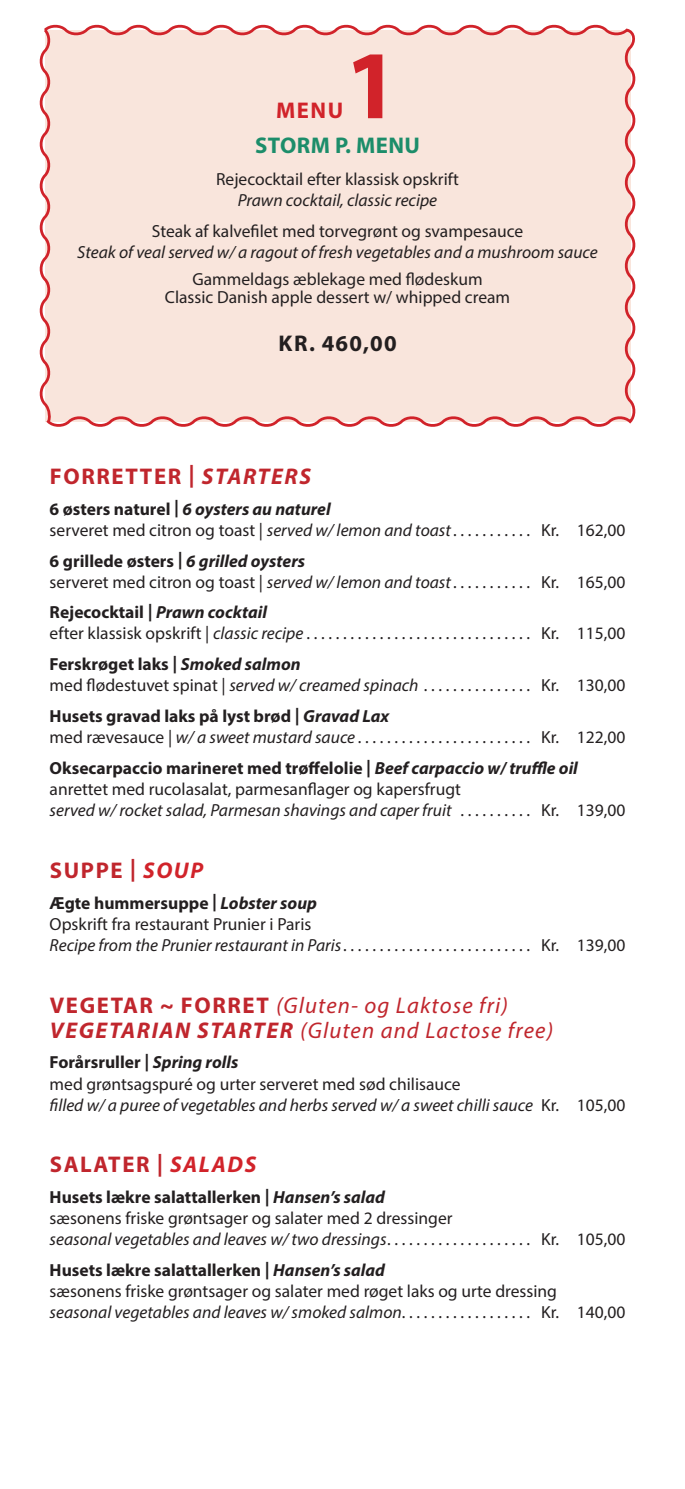
<style>
.page{position:relative;width:685px;height:1489px;background:#fff}
.page>*{position:absolute;margin:0;border:0;box-sizing:border-box;transform-origin:0 0}
.t1{font:700 98px "Myriad Pro";color:#d1232a}
.t2{font:italic 22.75px/24.5px "Myriad Pro";letter-spacing:.05em;color:#c0262d}
.t3{font:700 22.75px "Myriad Pro";letter-spacing:.07em;color:#c0262d}
.t4{font:700 22.75px "Myriad Pro";letter-spacing:.02em;color:#1c8d6a}
.t5{font:700 22.75px "Myriad Pro";letter-spacing:.05em;color:#231f20}
.t6{font:700 22.75px "Myriad Pro";color:#d1232a}
.t7{font:17.5px/21px "Myriad Pro";color:#231f20}
.t8{font:italic 17.5px/21px "Myriad Pro";color:#231f20}
.t9{font:700 17.5px/31px "Myriad Pro";color:#231f20}
.s1{font-style:italic}
.s2{font-weight:700}
.s3{font-weight:700;font-style:italic}
.s4{font-weight:400}
.s5{font-style:italic;color:#d1232a}
.s6{font-weight:700;font-style:normal}
.s7{font-style:normal}
</style>
<div class="page">
<div style="left:39px;top:24px;width:597px;height:403px;background:#f9e5dc"></div>
<h1 class="t1" style="left:345px;top:21px;width:56px">1</h1>
<h2 class="t4" style="left:255px;top:131px;width:166px">STORM P. MENU</h2>
<p class="t7" style="left:216px;top:168px;width:244px">Rejecocktail efter klassisk opskrift</p>
<p class="t8" style="left:238px;top:189px;width:201px">Prawn cocktail, classic recipe</p>
<p class="t7" style="left:152px;top:220px;width:373px">Steak af kalvefilet med torvegrønt og svampesauce</p>
<p class="t8" style="left:77px;top:241px;width:522px">Steak of veal served w/ a ragout of fresh vegetables and a mushroom sauce</p>
<p class="t7" style="left:165px;top:270px;width:347px;line-height:17.5px;text-align:center">Gammeldags æblekage med flødeskum<br>Classic Danish apple dessert w/ whipped cream</p>
<h2 class="t5" style="left:278px;top:328px;width:119px">KR. 460,00</h2>
<h2 class="t6" style="left:276px;top:96px;width:69px">MENU</h2>
<h2 class="t3" style="left:50px;top:461px;width:262px">FORRETTER | <span class="s1">STARTERS</span></h2>
<p class="t7" style="left:50px;top:498px;width:406px"><span class="s2">6 østers naturel |</span> <span class="s3">6 oysters au naturel<br></span>serveret med citron og toast | <span class="s1">served w/ lemon and toast</span>............</p>
<p class="t7" style="left:50px;top:550px;width:406px"><span class="s2">6 grillede østers |</span> <span class="s3">6 grilled oysters<br></span>serveret med citron og toast | <span class="s1">served w/ lemon and toast</span>............</p>
<p class="t7" style="left:50px;top:601px;width:259px"><span class="s2">Rejecocktail |</span> <span class="s3">Prawn cocktail<br></span>efter klassisk opskrift | <span class="s1">classic recipe</span>................................</p>
<p class="t7" style="left:50px;top:653px;width:375px"><span class="s2">Ferskrøget laks |</span> <span class="s3">Smoked salmon<br></span>med flødestuvet spinat | <span class="s1">served w/ creamed spinach</span>................</p>
<p class="t7" style="left:541px;top:519px;width:86px">Kr. 162,00</p>
<p class="t7" style="left:541px;top:571px;width:86px">Kr. 165,00</p>
<p class="t7" style="left:541px;top:622px;width:86px">Kr. 115,00</p>
<p class="t7" style="left:541px;top:674px;width:86px">Kr. 130,00</p>
<p class="t7" style="left:50px;top:705px;width:341px"><span class="s2">Husets gravad laks på lyst brød |</span> <span class="s3">Gravad Lax </span>med rævesauce | <span class="s1">w/ a sweet mustard sauce</span>.........................</p>
<p class="t9" style="left:50px;top:721px;width:577px;text-indent:491px"><span class="s4">Kr. 122,00<br></span>Oksecarpaccio marineret med trøffelolie | <span class="s1">Beef carpaccio w/ truffle oil</span></p>
<p class="t7" style="left:50px;top:778px;width:413px">anrettet med rucolasalat, parmesanflager og kapersfrugt <span class="s1">served w/ rocket salad, Parmesan shavings and caper fruit</span> ...........</p>
<p class="t7" style="left:541px;top:799px;width:86px">Kr. 139,00</p>
<h2 class="t3" style="left:50px;top:855px;width:155px">SUPPE | <span class="s5">SOUP</span></h2>
<p class="t7" style="left:50px;top:892px;width:297px"><span class="s2">Ægte hummersuppe |</span> <span class="s3">Lobster soup<br></span>Opskrift fra restaurant Prunier i Paris<br><span class="s1">Recipe from the Prunier restaurant in Paris</span>...........................</p>
<p class="t7" style="left:541px;top:934px;width:86px">Kr. 139,00</p>
<h2 class="t2" style="left:50px;top:992px;width:504px"><span class="s6">VEGETAR ~ FORRET</span> (Gluten- og Laktose fri)<br><span class="s2">VEGETARIAN STARTER</span> (Gluten and Lactose free)</h2>
<p class="t8" style="left:50px;top:1051px;width:577px"><span class="s6">Forårsruller |</span> <span class="s2">Spring rolls<br></span><span class="s7">med grøntsagspuré og urter serveret med sød chilisauce<br></span>filled w/ a puree of vegetables and herbs served w/ a sweet chilli sauce <span class="s7">Kr. 105,00</span></p>
<h2 class="t3" style="left:50px;top:1149px;width:208px">SALATER | <span class="s5">SALADS</span></h2>
<p class="t7" style="left:50px;top:1186px;width:404px"><span class="s2">Husets lækre salattallerken |</span> <span class="s3">Hansen’s salad </span>sæsonens friske grøntsager og salater med 2 dressinger <span class="s1">seasonal vegetables and leaves w/ two dressings</span>.....................</p>
<p class="t7" style="left:541px;top:1228px;width:86px">Kr. 105,00</p>
<p class="t7" style="left:50px;top:1259px;width:577px"><span class="s2">Husets lækre salattallerken |</span> <span class="s3">Hansen’s salad<br></span>sæsonens friske grøntsager og salater med røget laks og urte dressing<br><span class="s1">seasonal vegetables and leaves w/ smoked salmon</span>. . . . . . . . . . . . . . . . . . Kr. 140,00</p>
</div>
